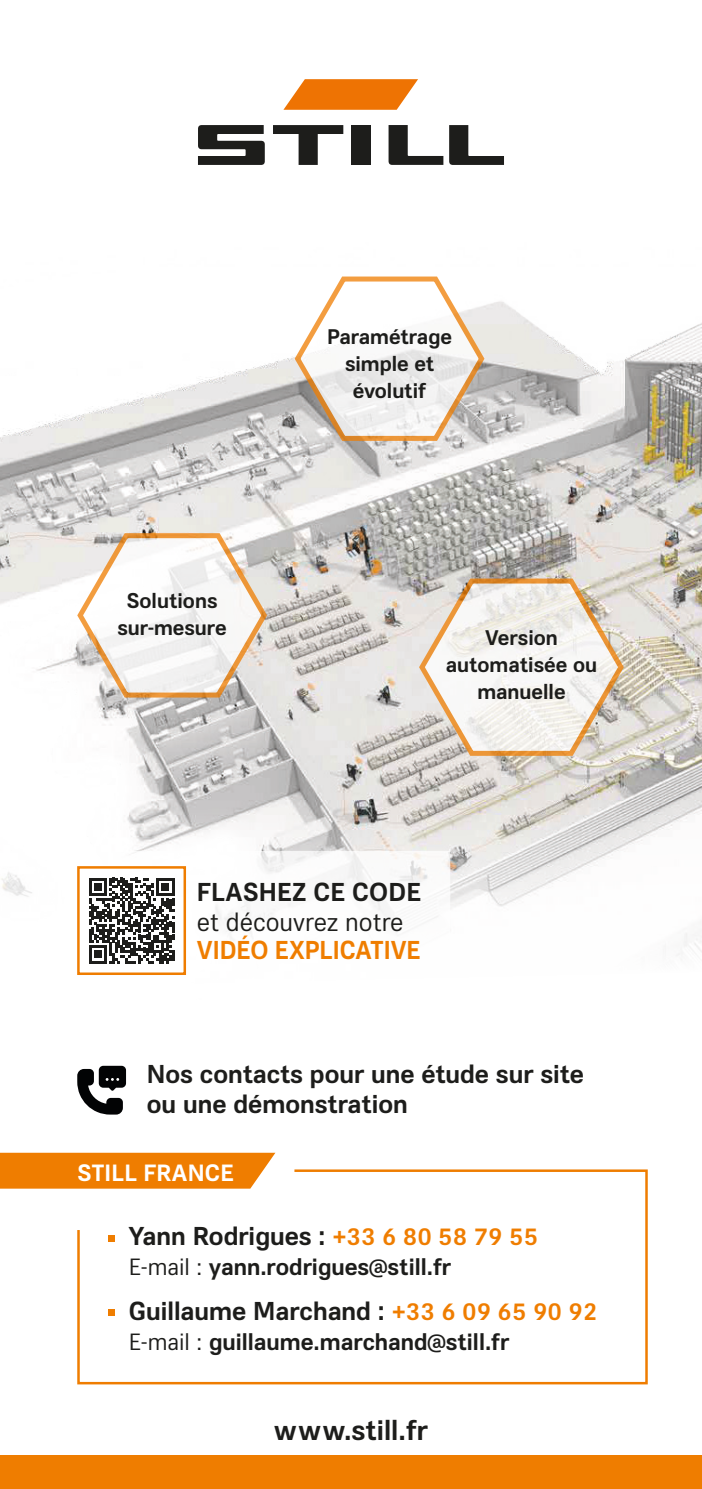
<style>
.page{position:relative;width:702px;height:1489px;background:#fff}
.page>*{position:absolute;margin:0;border:0;box-sizing:border-box;transform-origin:0 0}
.t1{font:700 30px "STILL Type";color:#1d1d1b}
.t2{font:700 27.5px/30px "STILL Type";color:#1d1d1b}
.t3{font:27.5px "STILL Type";color:#1d1d1b}
.t4{font:700 27.5px "STILL Type";color:#ef7d00;scale:.95 1}
.t5{font:700 25px "STILL Type";color:#1d1d1b}
.t6{font:700 25px "STILL Type";letter-spacing:.01em;color:#fff}
.t7{font:700 22.5px/27px "STILL Type";color:#1d1d1b;text-align:center}
.s1{font-size:25px;color:#ef7d00}
.s2{font-weight:400}
</style>
<div class="page">
<img style="left:0;top:125px;width:702px;height:831px">
<div style="left:0;top:1455px;width:702px;height:33px;background:#ef7d00"></div>
<svg style="left:273px;top:125px;width:70px;height:40px"></svg>
<svg style="left:388px;top:125px;width:55px;height:40px"></svg>
<div style="left:352px;top:125px;width:19px;height:40px;background:#1d1d1b"></div>
<svg style="left:198px;top:125px;width:67px;height:40px"></svg>
<svg style="left:449px;top:125px;width:55px;height:40px"></svg>
<svg style="left:283px;top:79px;width:135px;height:31px"></svg>
<svg style="left:77px;top:1065px;width:49px;height:49px"></svg>
<svg style="left:75px;top:530px;width:194px;height:170px"></svg>
<svg style="left:416px;top:576px;width:210px;height:182px"></svg>
<svg style="left:292px;top:274px;width:195px;height:169px"></svg>
<svg style="left:76px;top:1169px;width:572px;height:216px"></svg>
<svg style="left:0;top:1152px;width:275px;height:36px;background:#f08510"></svg>
<svg style="left:0;top:848px;width:452px;height:108px"></svg>
<svg style="left:75px;top:863px;width:112px;height:112px"></svg>
<div style="left:77px;top:866px;width:109px;height:108px;border:2px solid #ef7d00"></div>
<p class="t7" style="left:117px;top:585px;width:111px">Solutions sur-mesure</p>
<p class="t7" style="left:327px;top:322px;width:126px">Paramétrage simple et évolutif</p>
<p class="t7" style="left:446px;top:623px;width:153px">Version automatisée ou manuelle</p>
<p class="t2" style="left:197px;top:875px;width:225px">FLASHEZ CE CODE</p>
<p class="t3" style="left:197px;top:903px;width:208px">et découvrez notre</p>
<p class="t4" style="left:197px;top:931px;width:237px">VIDÉO EXPLICATIVE</p>
<p class="t2" style="left:147px;top:1057px;width:439px">Nos contacts pour une étude sur site ou une démonstration</p>
<p class="t6" style="left:77px;top:1155px;width:158px">STILL FRANCE</p>
<p class="t2" style="left:129px;top:1219px;width:411px">Yann Rodrigues : <span class="s1">+33 6 80 58 79 55</span></p>
<p class="t5" style="left:129px;top:1250px;width:324px"><span class="s2">E-mail :</span> yann.rodrigues@still.fr</p>
<p class="t2" style="left:129px;top:1293px;width:470px">Guillaume Marchand : <span class="s1">+33 6 09 65 90 92</span></p>
<p class="t5" style="left:129px;top:1324px;width:382px"><span class="s2">E-mail :</span> guillaume.marchand@still.fr</p>
<p class="t1" style="left:274px;top:1410px;width:155px">www.still.fr</p>
</div>
